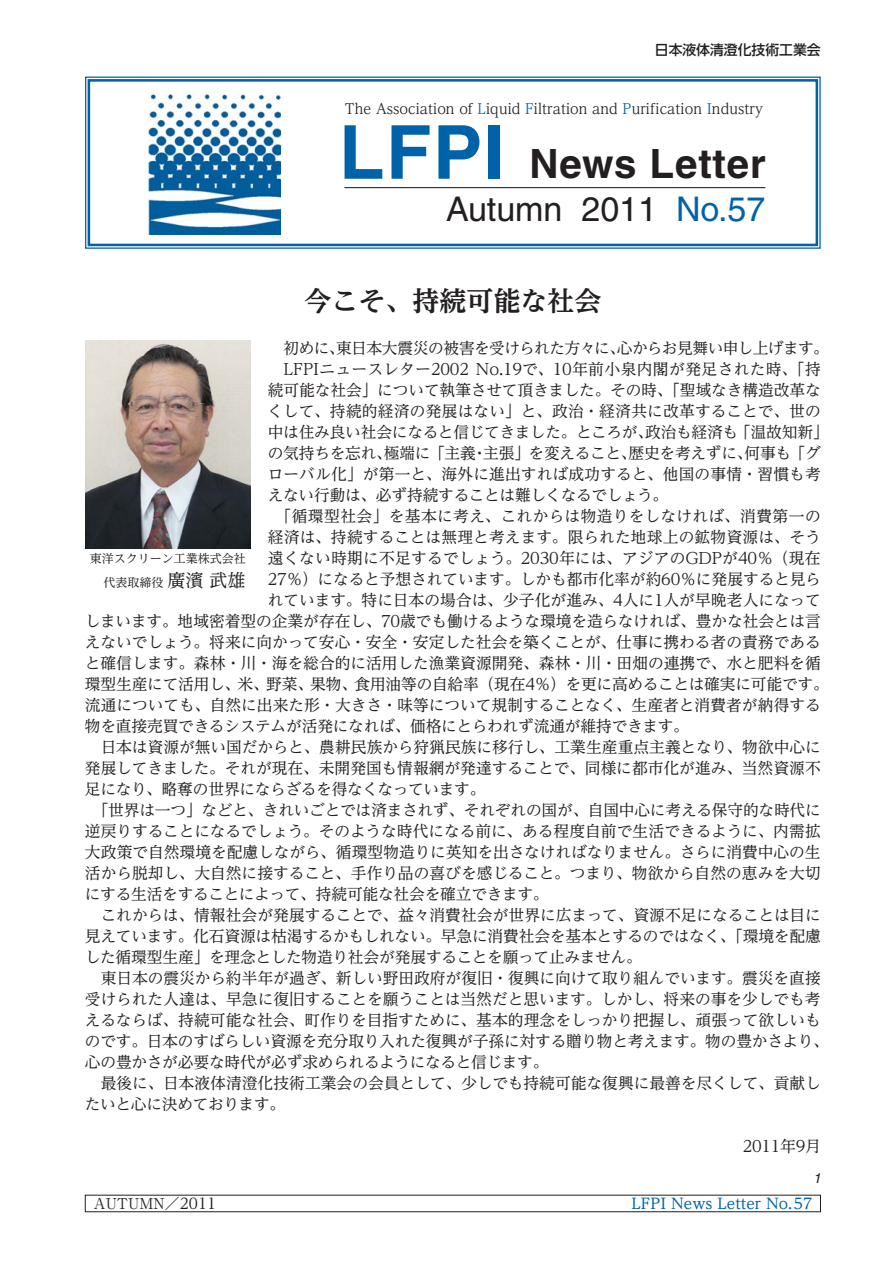
<style>
.page{position:relative;width:893px;height:1263px;background:#fff}
.page>*{position:absolute;margin:0;border:0;box-sizing:border-box;transform-origin:0 0}
.t1{font:700 40.35px "Helvetica";letter-spacing:.02em;color:#231f20}
.t2{font:34.05px "Helvetica";color:#231f20}
.t3{font:27px "UD Reimin Pro Bold 90 msp RKSJ H";color:#231f20}
.t4{font:15.75px "UD Reimin Pro Regular 90 msp RKSJ H";letter-spacing:-.01em;color:#231f20}
.t5{font:15.75px "UD Reimin Pro Regular 90 msp RKSJ H";letter-spacing:.01em;color:#231f20}
.t6{font:15.75px "UD Reimin Pro Regular 90 msp RKSJ H";letter-spacing:.015em;color:#231f20}
.t7{font:15.75px "UD Reimin Pro Regular 90 msp RKSJ H";letter-spacing:-.035em;color:#231f20}
.t8{font:15.75px "UD Reimin Pro Regular 90 msp RKSJ H";letter-spacing:.025em;color:#231f20}
.t9{font:14.85px "UD Reimin Pro Medium 90 msp RKSJ H";color:#0063a9}
.t10{font:14.85px "Ryumin Pro Regular 90 msp RKSJ H";color:#231f20}
.t11{font:14.25px "UD Reimin Pro Regular 90 msp RKSJ H";letter-spacing:.005em;color:#231f20;scale:.96 1}
.t12{font:13.8px "UD Shin Go Pro Medium 90 msp RKSJ H";color:#231f20}
.t13{font:italic 13.8px "Helvetica";color:#231f20}
.t14{font:12px/24px "UD Reimin Pro Regular 90 msp RKSJ H";color:#231f20;text-align:right}
.s1{color:#0063a9}
.s2{font-size:74.4px;color:#0063a9}
.s3{font-size:18px}
.s4{font-family:"UD Reimin Pro Regular 90 msp RKSJ H"}
</style>
<div class="page">
<div style="left:85px;top:1195px;width:736px;height:17px;border:1px solid #231f20"></div>
<div style="left:85px;top:77px;width:736px;height:172px;border:1px solid #0063a9"></div>
<div style="left:88px;top:79px;width:730px;height:167px;border:3px solid #0063a9"></div>
<img style="left:149px;top:93px;width:132px;height:142px">
<hr style="left:344px;top:187px;width:421px;height:1px;background:#231f20">
<img style="left:85px;top:340px;width:166px;height:209px">
<p class="t12" style="left:655px;top:44px;width:167px">日本液体清澄化技術工業会</p>
<p class="t11" style="left:344px;top:103px;width:438px">The Association of <span class="s1">L</span>iquid <span class="s1">F</span>iltration and <span class="s1">P</span>urif ication <span class="s1">I</span>ndustry</p>
<h1 class="t1" style="left:339px;top:149px;width:428px"><span class="s2">LFPI</span> News Letter</h1>
<h2 class="t2" style="left:446px;top:196px;width:321px">Autumn 2011 <span class="s1">No.57</span></h2>
<h3 class="t3" style="left:304px;top:290px;width:299px">今こそ、持続可能な社会</h3>
<p class="t7" style="left:268px;top:342px;width:563px">　初めに、東日本大震災の被害を受けられた方々に、心からお見舞い申し上げます。</p>
<p class="t6" style="left:268px;top:363px;width:554px">　LFPIニュースレター2002 No.19で、10年前小泉内閣が発足された時、「持</p>
<p class="t4" style="left:268px;top:384px;width:554px">続可能な社会」について執筆させて頂きました。その時、「聖域なき構造改革な</p>
<p class="t5" style="left:268px;top:405px;width:555px">くして、持続的経済の発展はない」と、政治・経済共に改革することで、世の</p>
<p class="t4" style="left:268px;top:426px;width:563px">中は住み良い社会になると信じてきました。ところが、政治も経済も「温故知新」</p>
<p class="t4" style="left:268px;top:447px;width:554px">の気持ちを忘れ、極端に「主義・主張」を変えること、歴史を考えずに、何事も「グ</p>
<p class="t4" style="left:268px;top:468px;width:555px">ローバル化」が第一と、海外に進出すれば成功すると、他国の事情・習慣も考</p>
<p class="t4" style="left:268px;top:489px;width:402px">えない行動は、必ず持続することは難しくなるでしょう。</p>
<p class="t8" style="left:276px;top:510px;width:547px">「循環型社会」を基本に考え、これからは物造りをしなければ、消費第一の</p>
<p class="t4" style="left:268px;top:531px;width:555px">経済は、持続することは無理と考えます。限られた地球上の鉱物資源は、そう</p>
<p class="t5" style="left:268px;top:552px;width:554px">遠くない時期に不足するでしょう。2030年には、アジアのGDPが40％（現在</p>
<p class="t4" style="left:268px;top:573px;width:555px">27％）になると予想されています。しかも都市化率が約60％に発展すると見ら</p>
<p class="t4" style="left:268px;top:594px;width:555px">れています。特に日本の場合は、少子化が進み、4人に1人が早晩老人になって</p>
<p class="t4" style="left:85px;top:615px;width:738px">しまいます。地域密着型の企業が存在し、70歳でも働けるような環境を造らなければ、豊かな社会とは言</p>
<p class="t4" style="left:85px;top:636px;width:737px">えないでしょう。将来に向かって安心・安全・安定した社会を築くことが、仕事に携わる者の責務である</p>
<p class="t4" style="left:85px;top:657px;width:737px">と確信します。森林・川・海を総合的に活用した漁業資源開発、森林・川・田畑の連携で、水と肥料を循</p>
<p class="t4" style="left:85px;top:678px;width:745px">環型生産にて活用し、米、野菜、果物、食用油等の自給率（現在4％）を更に高めることは確実に可能です。</p>
<p class="t4" style="left:85px;top:699px;width:737px">流通についても、自然に出来た形・大きさ・味等について規制することなく、生産者と消費者が納得する</p>
<p class="t4" style="left:85px;top:720px;width:606px">物を直接売買できるシステムが活発になれば、価格にとらわれず流通が維持できます。</p>
<p class="t4" style="left:85px;top:741px;width:737px">　日本は資源が無い国だからと、農耕民族から狩猟民族に移行し、工業生産重点主義となり、物欲中心に</p>
<p class="t4" style="left:85px;top:762px;width:737px">発展してきました。それが現在、未開発国も情報網が発達することで、同様に都市化が進み、当然資源不</p>
<p class="t4" style="left:85px;top:783px;width:402px">足になり、略奪の世界にならざるを得なくなっています。</p>
<p class="t4" style="left:93px;top:804px;width:730px">「世界は一つ」などと、きれいごとでは済まされず、それぞれの国が、自国中心に考える保守的な時代に</p>
<p class="t4" style="left:85px;top:825px;width:737px">逆戻りすることになるでしょう。そのような時代になる前に、ある程度自前で生活できるように、内需拡</p>
<p class="t4" style="left:85px;top:846px;width:737px">大政策で自然環境を配慮しながら、循環型物造りに英知を出さなければなりません。さらに消費中心の生</p>
<p class="t4" style="left:85px;top:867px;width:737px">活から脱却し、大自然に接すること、手作り品の喜びを感じること。つまり、物欲から自然の恵みを大切</p>
<p class="t4" style="left:85px;top:888px;width:465px">にする生活をすることによって、持続可能な社会を確立できます。</p>
<p class="t4" style="left:85px;top:909px;width:737px">　これからは、情報社会が発展することで、益々消費社会が世界に広まって、資源不足になることは目に</p>
<p class="t4" style="left:85px;top:930px;width:737px">見えています。化石資源は枯渇するかもしれない。早急に消費社会を基本とするのではなく、「環境を配慮</p>
<p class="t4" style="left:85px;top:951px;width:559px">した循環型生産」を理念とした物造り社会が発展することを願って止みません。</p>
<p class="t4" style="left:85px;top:972px;width:737px">　東日本の震災から約半年が過ぎ、新しい野田政府が復旧・復興に向けて取り組んでいます。震災を直接</p>
<p class="t4" style="left:85px;top:993px;width:737px">受けられた人達は、早急に復旧することを願うことは当然だと思います。しかし、将来の事を少しでも考</p>
<p class="t4" style="left:85px;top:1014px;width:738px">えるならば、持続可能な社会、町作りを目指すために、基本的理念をしっかり把握し、頑張って欲しいも</p>
<p class="t4" style="left:85px;top:1035px;width:745px">のです。日本のすばらしい資源を充分取り入れた復興が子孫に対する贈り物と考えます。物の豊かさより、</p>
<p class="t4" style="left:85px;top:1056px;width:465px">心の豊かさが必要な時代が必ず求められるようになると信じます。</p>
<p class="t4" style="left:85px;top:1077px;width:737px">　最後に、日本液体清澄化技術工業会の会員として、少しでも持続可能な復興に最善を尽くして、貢献し</p>
<p class="t4" style="left:85px;top:1098px;width:202px">たいと心に決めております。</p>
<p class="t4" style="left:743px;top:1140px;width:80px">2011年9月</p>
<p class="t14" style="left:90px;top:548px;width:157px">東洋スクリーン工業株式会社代表取締役 <span class="s3">廣濱 武雄</span></p>
<p class="t13" style="left:813px;top:1173px;width:9px">1</p>
<p class="t10" style="left:94px;top:1198px;width:124px">AUTUMN<span class="s4">／2011</span></p>
<p class="t9" style="left:631px;top:1198px;width:182px">LFPI News Letter No.57</p>
</div>
